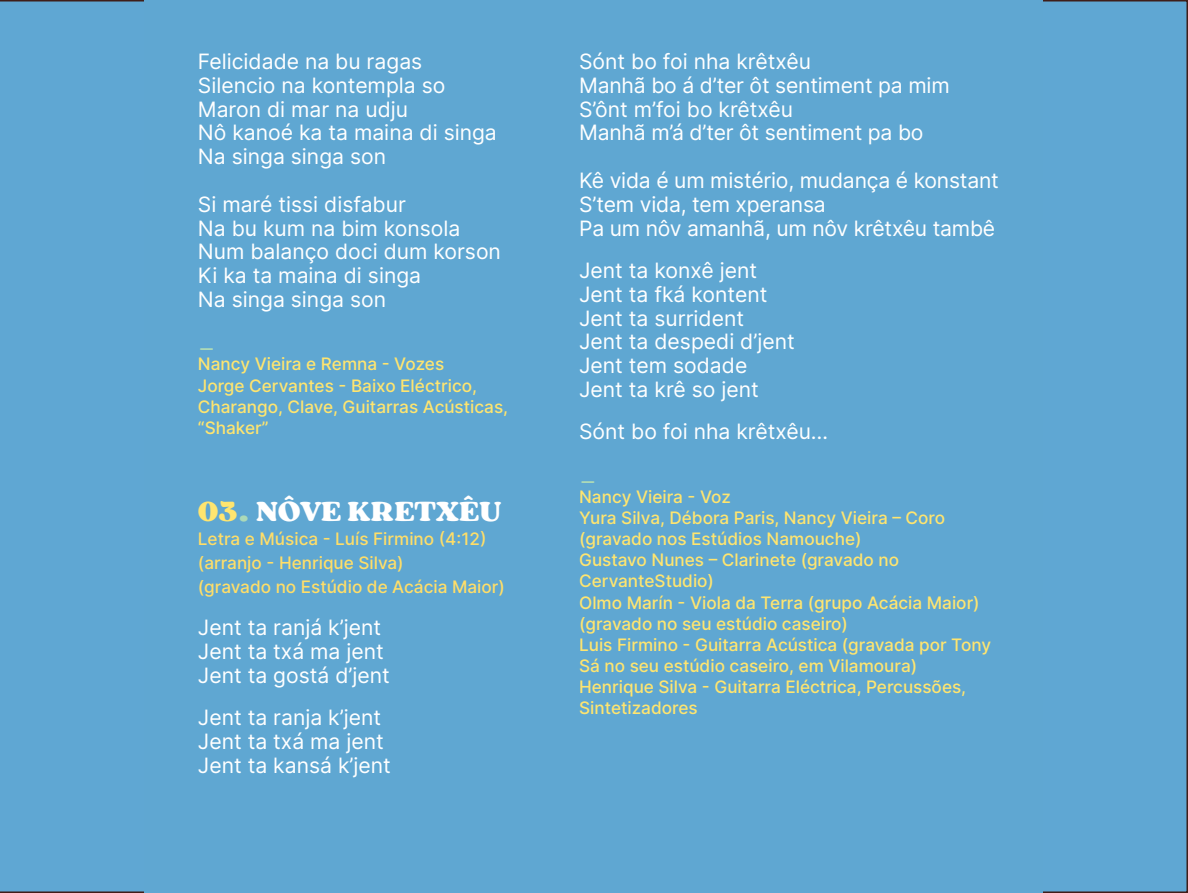
<style>
.page{position:relative;width:1188px;height:893px;background:#fff}
.page>*{position:absolute;margin:0;border:0;box-sizing:border-box;transform-origin:0 0}
.t1{font:29.1px "Sergio Trendy";color:#fff}
.t2{font:29.1px "Sergio Trendy";color:#abd9b8}
.t3{font:21.15px/23.9px "Inter";color:#fff}
.t4{font:500 17.25px/21.1px "Inter";color:#ffe56f}
.t5{font:500 17.25px/23.9px "Inter";color:#ffde68}
.s1{color:#ffe56f}
.s2{color:#abd9b8}
</style>
<div class="page">
<div style="left:0;top:0;width:1188px;height:892px;background:#5fa7d3"></div>
<div style="left:144px;top:0;width:899px;height:892px;background:#5fa7d2"></div>
<p class="t3" style="left:198px;top:49px;width:301px">Felicidade na bu ragas<br>Silencio na kontempla so<br>Maron di mar na udju<br>Nô kanoé ka ta maina di singa<br>Na singa singa son</p>
<p class="t3" style="left:198px;top:192px;width:305px">Si maré tissi disfabur<br>Na bu kum na bim konsola<br>Num balanço doci dum korson<br>Ki ka ta maina di singa<br>Na singa singa son</p>
<h1 class="t2" style="left:198px;top:321px;width:19px">_</h1>
<p class="t4" style="left:198px;top:353px;width:312px">Nancy Vieira e Remna - Vozes<br>Jorge Cervantes - Baixo Eléctrico,<br>Charango, Clave, Guitarras Acústicas, “Shaker”</p>
<h1 class="t1" style="left:198px;top:493px;width:305px"><span class="s1">03</span><span class="s2">.</span> NÔVE KRETXÊU</h1>
<p class="t5" style="left:198px;top:526px;width:309px">Letra e Música - Luís Firmino (4:12) (arranjo - Henrique Silva)<br>(gravado no Estúdio de Acácia Maior)</p>
<p class="t3" style="left:198px;top:615px;width:193px">Jent ta ranjá k’jent<br>Jent ta txá ma jent<br>Jent ta gostá d’jent</p>
<p class="t3" style="left:198px;top:704px;width:194px">Jent ta ranja k’jent<br>Jent ta txá ma jent<br>Jent ta kansá k’jent</p>
<p class="t3" style="left:579px;top:49px;width:372px">Sónt bo foi nha krêtxêu<br>Manhã bo á d’ter ôt sentiment pa mim<br>S’ônt m’foi bo krêtxêu<br>Manhã m’á d’ter ôt sentiment pa bo</p>
<p class="t3" style="left:579px;top:168px;width:421px">Kê vida é um mistério, mudança é konstant<br>S’tem vida, tem xperansa<br>Pa um nôv amanhã, um nôv krêtxêu tambê</p>
<p class="t3" style="left:579px;top:258px;width:217px">Jent ta konxê jent<br>Jent ta fká kontent<br>Jent ta surrident<br>Jent ta despedi d’jent<br>Jent tem sodade<br>Jent ta krê so jent</p>
<p class="t3" style="left:579px;top:419px;width:251px">Sónt bo foi nha krêtxêu…</p>
<h1 class="t2" style="left:579px;top:453px;width:19px">_</h1>
<p class="t4" style="left:579px;top:485px;width:413px">Nancy Vieira - Voz<br>Yura Silva, Débora Paris, Nancy Vieira – Coro (gravado nos Estúdios Namouche)<br>Gustavo Nunes – Clarinete (gravado no CervanteStudio)<br>Olmo Marín - Viola da Terra (grupo Acácia Maior) (gravado no seu estúdio caseiro)<br>Luis Firmino - Guitarra Acústica (gravada por Tony Sá no seu estúdio caseiro, em Vilamoura)<br>Henrique Silva - Guitarra Eléctrica, Percussões, Sintetizadores</p>
</div>
